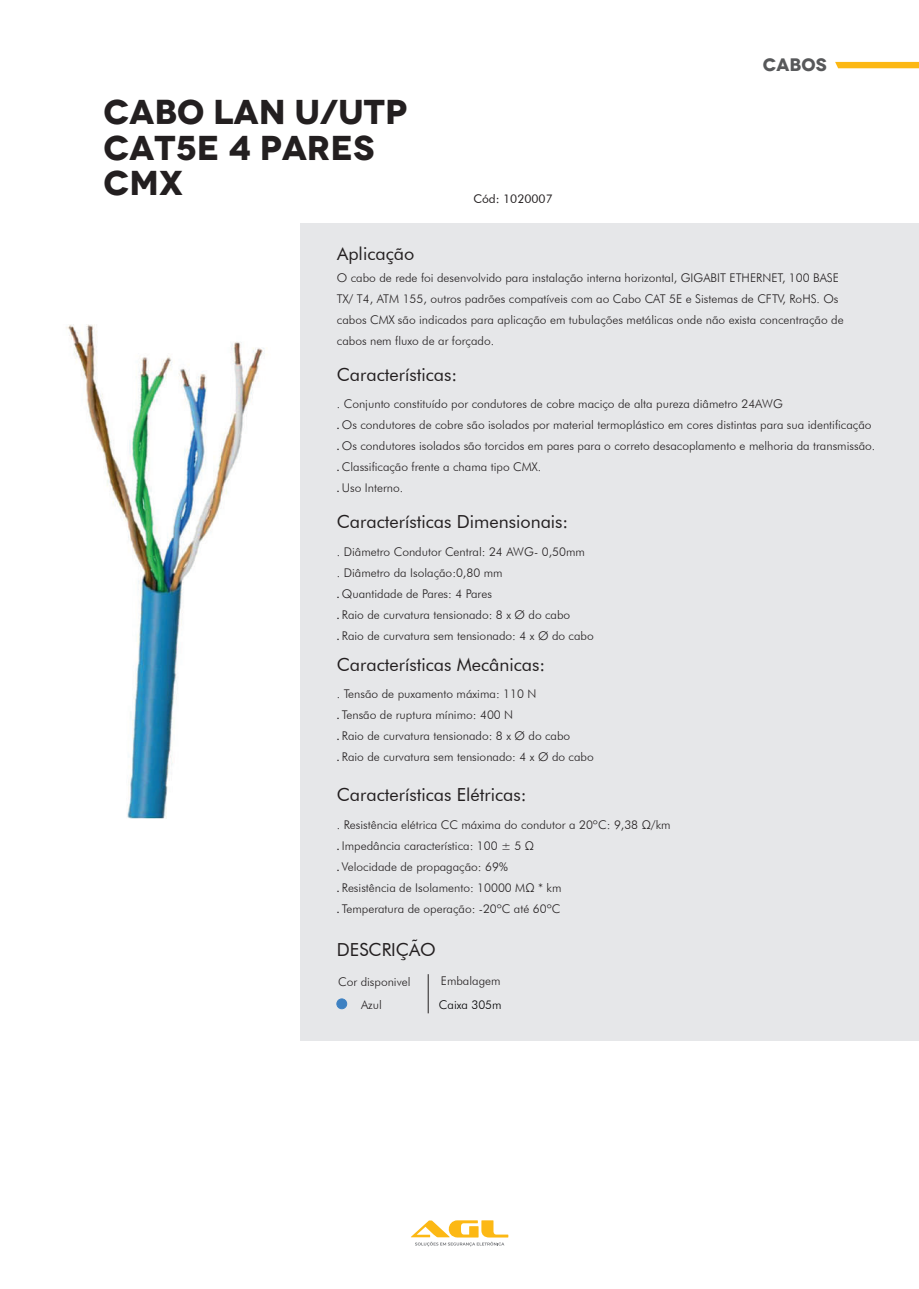
<style>
.page{position:relative;width:919px;height:1289px;background:#fff}
.page>*{position:absolute;margin:0;border:0;box-sizing:border-box;transform-origin:0 0}
.t1{font:700 expanded 34.5px/35.1px "Novecento";color:#231f20}
.t2{font:18px "Futura BT";color:#231f20}
.t3{font:700 expanded 18px "Novecento";color:#57585a}
.t4{font:300 12px/21px "Futura BT";color:#231f20}
.t5{font:12px "Futura BT";color:#231f20}
.t6{font:300 12px "Futura BT";color:#000001}
.s1{font-family:"Myriad Pro";font-weight:400}
</style>
<div class="page">
<svg style="left:835px;top:62px;width:83px;height:6px"></svg>
<svg style="left:411px;top:1220px;width:97px;height:26px"></svg>
<div style="left:300px;top:223px;width:618px;height:818px;background:#e6e7e9"></div>
<div style="left:337px;top:998px;width:10px;height:10px;background:#3e81c2;border-radius:50%"></div>
<div style="left:336px;top:998px;width:11px;height:11px;border:1px solid #3e81c2;border-radius:50%"></div>
<hr style="left:428px;top:974px;width:1px;height:39px;background:#231f20">
<img style="left:66px;top:324px;width:199px;height:494px">
<h1 class="t1" style="left:103px;top:95px;width:305px">CABO LAN U/UTP<br>CAT5E 4 PARES<br>CMX</h1>
<p class="t5" style="left:473px;top:191px;width:81px">Cód: 1020007</p>
<h2 class="t3" style="left:762px;top:54px;width:65px">CABOS</h2>
<h2 class="t2" style="left:337px;top:243px;width:79px">Aplicação</h2>
<p class="t4" style="left:337px;top:267px;width:508px">O cabo de rede foi desenvolvido para instalação interna horizontal, GIGABIT ETHERNET, 100 BASE TX/ T4, ATM 155, outros padrões compatíveis com ao Cabo CAT 5E e Sistemas de CFTV, RoHS. Os cabos CMX são indicados para aplicação em tubulações metálicas onde não exista concentração de cabos nem fluxo de ar forçado.</p>
<h2 class="t2" style="left:337px;top:364px;width:122px">Características:</h2>
<p class="t4" style="left:337px;top:393px;width:540px">. Conjunto constituído por condutores de cobre maciço de alta pureza diâmetro 24AWG<br><span class="s1">.</span> Os condutores de cobre são isolados por material termoplástico em cores distintas para sua identificação <span class="s1">.</span> Os condutores isolados são torcidos em pares para o correto desacoplamento e melhoria da transmissão. <span class="s1">.</span> Classificação frente a chama tipo CMX.<br><span class="s1">.</span> Uso Interno.</p>
<h2 class="t2" style="left:337px;top:511px;width:233px">Características Dimensionais:</h2>
<p class="t4" style="left:337px;top:540px;width:258px">. Diâmetro Condutor Central: 24 AWG- 0,50mm<br>. Diâmetro da Isolação:0,80 mm<br><span class="s1">.</span> Quantidade de Pares: 4 Pares<br><span class="s1">.</span> Raio de curvatura tensionado: 8 x Ø do cabo<br><span class="s1">.</span> Raio de curvatura sem tensionado: 4 x Ø do cabo</p>
<h2 class="t2" style="left:337px;top:653px;width:210px">Características Mecânicas:</h2>
<p class="t4" style="left:337px;top:683px;width:258px">. Tensão de puxamento máxima: 110 N<br><span class="s1">.</span> Tensão de ruptura mínimo: 400 N<br><span class="s1">.</span> Raio de curvatura tensionado: 8 x Ø do cabo<br><span class="s1">.</span> Raio de curvatura sem tensionado: 4 x Ø do cabo</p>
<h2 class="t2" style="left:337px;top:784px;width:191px">Características Elétricas:</h2>
<p class="t4" style="left:337px;top:813px;width:335px">. Resistência elétrica CC máxima do condutor a 20ºC: 9,38 Ω/km <span class="s1">.</span> Impedância característica: 100 ± 5 Ω<br><span class="s1">.</span> Velocidade de propagação: 69%<br><span class="s1">.</span> Resistência de Isolamento: 10000 MΩ * km<br><span class="s1">.</span> Temperatura de operação: -20ºC até 60ºC</p>
<h2 class="t2" style="left:337px;top:939px;width:100px">DESCRIÇÃO</h2>
<p class="t4" style="left:441px;top:970px;width:61px">Embalagem</p>
<p class="t6" style="left:439px;top:997px;width:64px">Caixa 305m</p>
<p class="t4" style="left:338px;top:970px;width:74px;line-height:22.4px;text-align:center">Cor disponivel<br>Azul</p>
</div>
